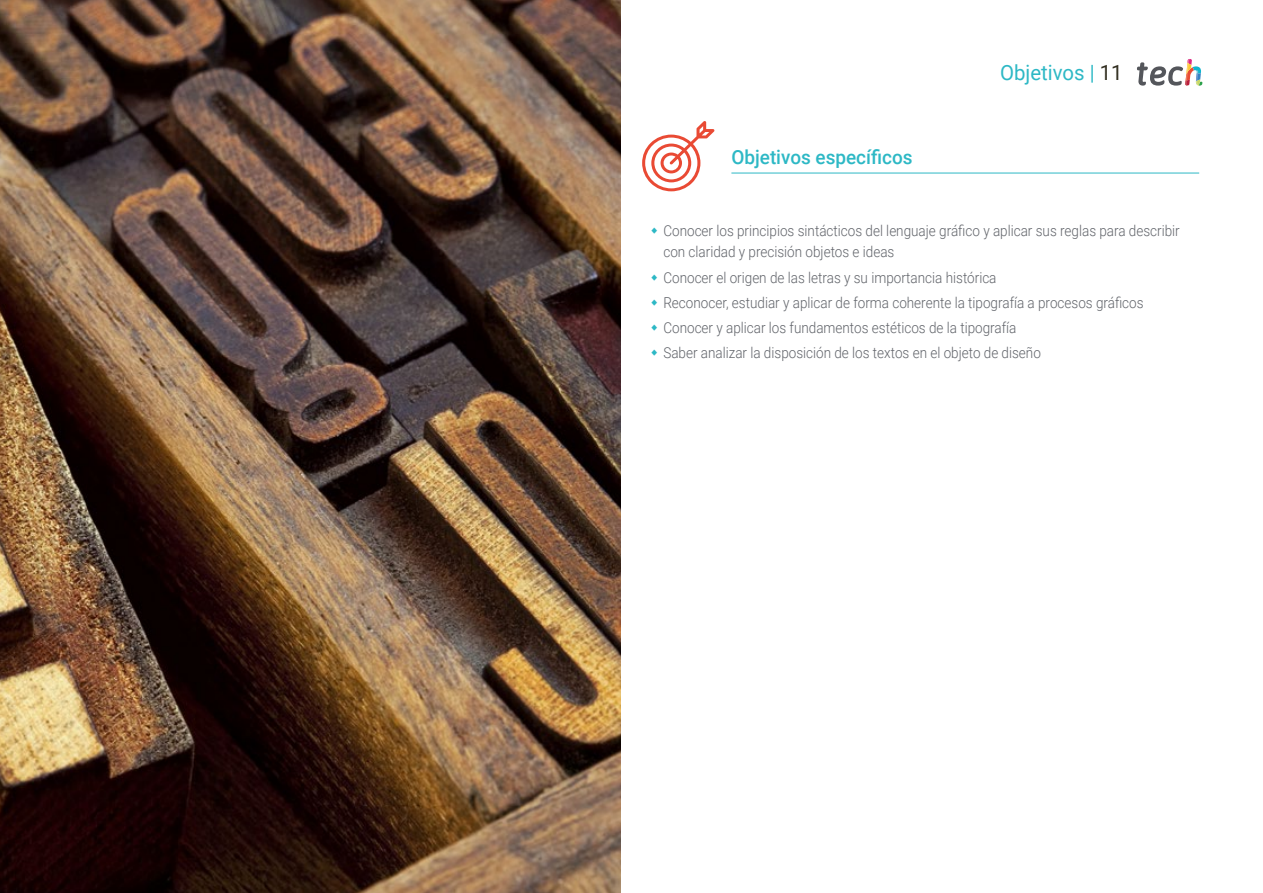
<style>
.page{position:relative;width:1263px;height:893px;background:#fff}
.page>*{position:absolute;margin:0;border:0;box-sizing:border-box;transform-origin:0 0}
.t1{font:21px "Roboto";color:#2db8c5}
.t2{font:500 19.5px "Roboto";color:#2db8c5}
.t3{font:300 15px/25.2px "Roboto";color:#61646a;scale:.9 1}
.s1{color:#312e20}
</style>
<div class="page">
<hr style="left:731px;top:173px;width:468px;height:1px;background:#2db8c5">
<svg style="left:642px;top:121px;width:72px;height:70px"></svg>
<img style="left:0;top:0;width:621px;height:893px">
<svg style="left:1137px;top:59px;width:65px;height:27px"></svg>
<h2 class="t2" style="left:731px;top:144px;width:183px">Objetivos específicos</h2>
<h1 class="t1" style="left:1000px;top:57px;width:124px">Objetivos | <span class="s1">11</span></h1>
<p class="t3" style="left:663px;top:220px;width:575px;line-height:21px">Conocer los principios sintácticos del lenguaje gráfico y aplicar sus reglas para describir con claridad y precisión objetos e ideas</p>
<p class="t3" style="left:663px;top:264px;width:535px">Conocer el origen de las letras y su importancia histórica<br>Reconocer, estudiar y aplicar de forma coherente la tipografía a procesos gráficos Conocer y aplicar los fundamentos estéticos de la tipografía<br>Saber analizar la disposición de los textos en el objeto de diseño</p>
</div>
